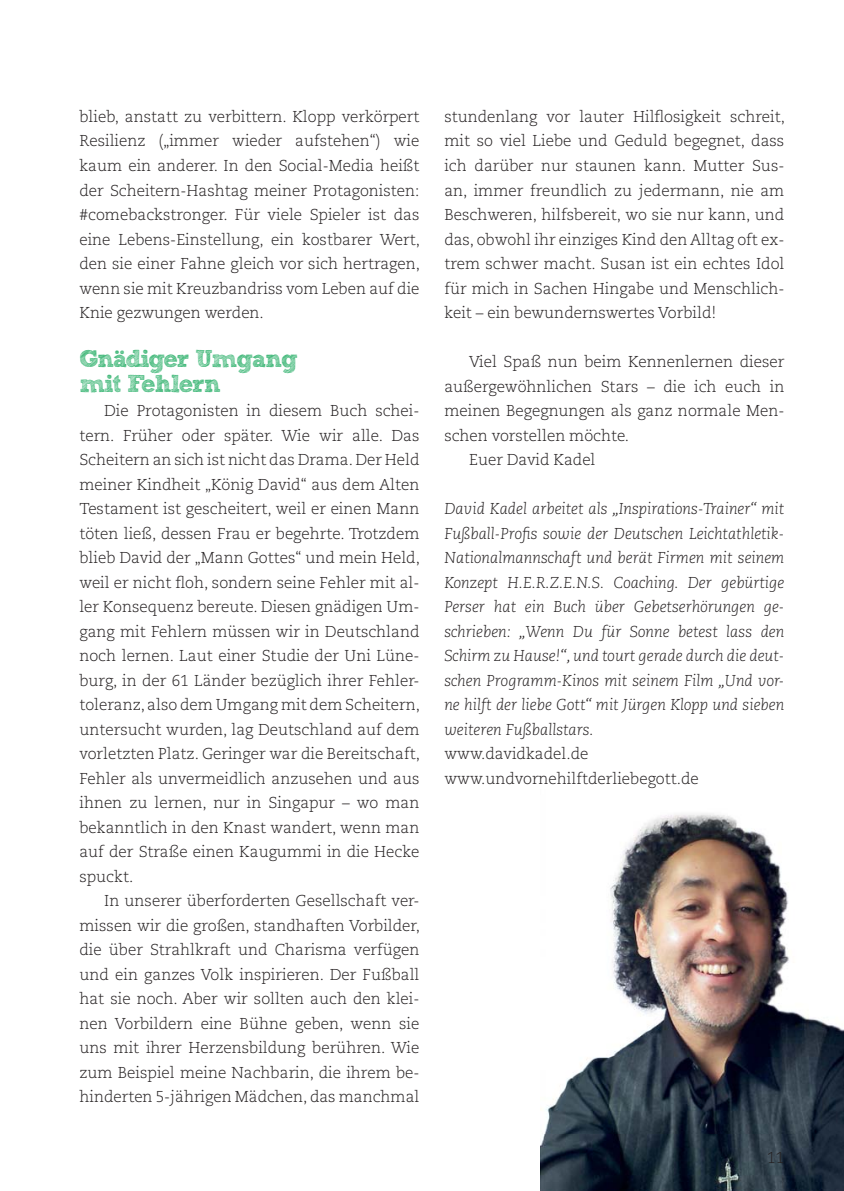
<style>
.page{position:relative;width:844px;height:1191px;background:#fff}
.page>*{position:absolute;margin:0;border:0;box-sizing:border-box;transform-origin:0 0}
.t1{font:24.5px/24.5px "Sketch Rockwell";letter-spacing:-.05em;color:#44b97b}
.t2{font:300 15.75px/24.5px "Caecilia";color:#231f20;text-align:justify}
.t3{font:italic 300 15.75px/24.5px "Caecilia";color:#231f20;text-align:justify}
</style>
<div class="page">
<img style="left:540px;top:813px;width:303px;height:378px">
<p class="t2" style="left:79px;top:106px;width:342px">blieb, anstatt zu verbittern. Klopp verkörpert Resilienz („immer wieder aufstehen“) wie kaum ein anderer. In den Social-Media heißt der Scheitern-Hashtag meiner Protagonisten: #comebackstronger. Für viele Spieler ist das eine Lebens-Einstellung, ein kostbarer Wert, den sie einer Fahne gleich vor sich hertragen, wenn sie mit Kreuzbandriss vom Leben auf die Knie gezwungen werden.</p>
<h1 class="t1" style="left:79px;top:349px;width:220px">Gnädiger Umgang mit Fehlern</h1>
<p class="t2" style="left:79px;top:400px;width:342px;text-indent:25px">Die Protagonisten in diesem Buch schei&shy;tern. Früher oder später. Wie wir alle. Das Scheitern an sich ist nicht das Drama. Der Held meiner Kindheit „König David“ aus dem Alten Testament ist gescheitert, weil er einen Mann töten ließ, dessen Frau er begehrte. Trotzdem blieb David der „Mann Gottes“ und mein Held, weil er nicht floh, sondern seine Fehler mit al&shy;ler Konsequenz bereute. Diesen gnädigen Um&shy;gang mit Fehlern müssen wir in Deutschland noch lernen. Laut einer Studie der Uni Lüne&shy;burg, in der 61 Länder bezüglich ihrer Fehler&shy;toleranz, also dem Umgang mit dem Scheitern, untersucht wurden, lag Deutschland auf dem vorletzten Platz. Geringer war die Bereitschaft, Fehler als unvermeidlich anzusehen und aus ihnen zu lernen, nur in Singapur – wo man bekanntlich in den Knast wandert, wenn man auf der Straße einen Kaugummi in die Hecke spuckt.</p>
<p class="t2" style="left:79px;top:890px;width:342px;text-indent:25px">In unserer überforderten Gesellschaft ver&shy;missen wir die großen, standhaften Vorbilder, die über Strahlkraft und Charisma verfügen und ein ganzes Volk inspirieren. Der Fußball hat sie noch. Aber wir sollten auch den klei&shy;nen Vorbildern eine Bühne geben, wenn sie uns mit ihrer Herzensbildung berühren. Wie zum Beispiel meine Nachbarin, die ihrem be&shy;hinderten 5-jährigen Mädchen, das manchmal</p>
<p class="t2" style="left:444px;top:106px;width:342px">stundenlang vor lauter Hilflosigkeit schreit, mit so viel Liebe und Geduld begegnet, dass ich darüber nur staunen kann. Mutter Sus&shy;an, immer freundlich zu jedermann, nie am Beschweren, hilfsbereit, wo sie nur kann, und das, obwohl ihr einziges Kind den Alltag oft ex&shy;trem schwer macht. Susan ist ein echtes Idol für mich in Sachen Hingabe und Menschlich&shy;keit – ein bewundernswertes Vorbild!</p>
<p class="t2" style="left:469px;top:351px;width:316px">Viel Spaß nun beim Kennenlernen dieser</p>
<p class="t2" style="left:444px;top:375px;width:341px">außergewöhnlichen Stars – die ich euch in</p>
<p class="t2" style="left:444px;top:400px;width:341px">meinen Begegnungen als ganz normale Men-</p>
<p class="t2" style="left:444px;top:424px;width:186px">schen vorstellen möchte.</p>
<p class="t2" style="left:469px;top:449px;width:128px">Euer David Kadel</p>
<p class="t3" style="left:444px;top:498px;width:341px">David Kadel arbeitet als „Inspirations-Trainer“ mit Fußball-Profis sowie der Deutschen Leichtathletik-Nationalmannschaft und berät Firmen mit seinem Konzept H.E.R.Z.E.N.S. Coaching. Der gebürtige Perser hat ein Buch über Gebetserhörungen ge&shy;schrieben: „Wenn Du für Sonne betest lass den Schirm zu Hause!“, und tourt gerade durch die deut&shy;schen Programm-Kinos mit seinem Film „Und vor&shy;ne hilft der liebe Gott“ mit Jürgen Klopp und sieben weiteren Fußballstars.</p>
<p class="t2" style="left:444px;top:743px;width:256px">www.davidkadel.de www.undvornehilftderliebegott.de</p>
<p class="t2" style="left:766px;top:1146px;width:19px">11</p>
</div>
